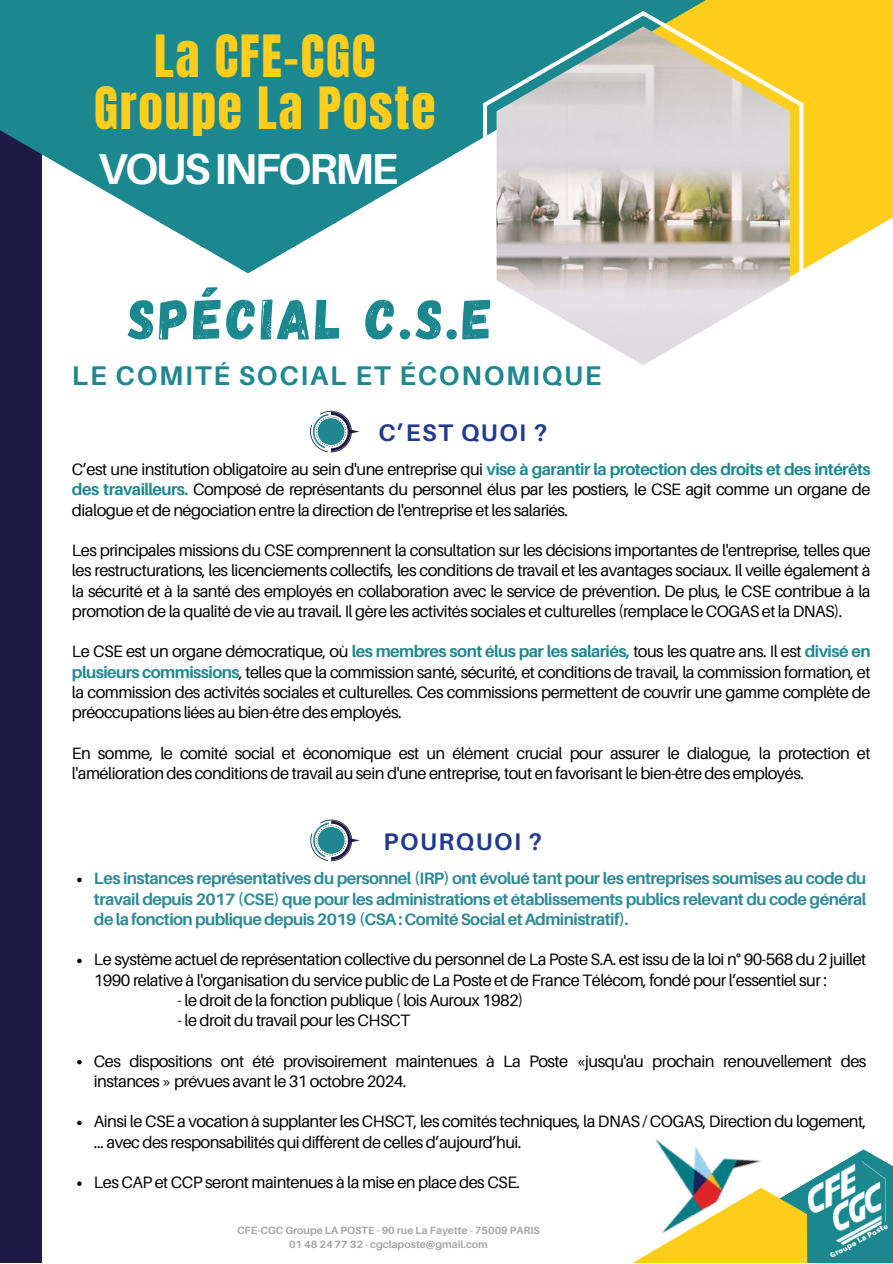
<style>
.page{position:relative;width:893px;height:1264px;background:#fff}
.page>*{position:absolute;margin:0;border:0;box-sizing:border-box;transform-origin:0 0}
.t1{font:57px "Gagalin";letter-spacing:.065em;color:#1b878f}
.t2{font:49.5px/51.9px "Anton";letter-spacing:.035em;color:#ffcd1c;text-align:center}
.t3{font:700 43.35px "Aileron";letter-spacing:-.055em;color:#fff}
.t4{font:700 27px "Aileron";letter-spacing:.065em;color:#1e878f}
.t5{font:700 24px "Aileron";letter-spacing:.065em;color:#213a8f}
.t6{font:16.5px/20.2px "Aileron";letter-spacing:-.035em;color:#000}
.t7{font:700 16.5px/20.2px "Aileron";letter-spacing:-.035em;color:#2c8a96;text-align:justify}
.t8{font:700 10.5px/14.4px "Aileron";color:#a6a6a6;text-align:center}
.t9{font:800 7.35px "Raleway";color:#fff}
.s1{font-weight:700;color:#1b878f}
.s2{font-weight:700;color:#1e878f}
</style>
<div class="page">
<div style="left:0;top:0;width:42px;height:1262px;background:#1f1a45"></div>
<svg style="left:0;top:0;width:469px;height:273px;fill:#1b878f"></svg>
<svg style="left:469px;top:0;width:423px;height:269px;background:#dfc949"></svg>
<svg style="left:483px;top:11px;width:320px;height:270px"></svg>
<img style="left:496px;top:27px;width:293px;height:338px">
<svg style="left:634px;top:1149px;width:258px;height:113px"></svg>
<img style="left:808px;top:1161px;width:77px;height:83px">
<img style="left:634px;top:1139px;width:155px;height:115px">
<svg style="left:310px;top:411px;width:49px;height:41px"></svg>
<svg style="left:310px;top:819px;width:50px;height:42px"></svg>
<svg style="left:77px;top:877px;width:5px;height:5px"></svg>
<svg style="left:77px;top:958px;width:5px;height:5px"></svg>
<svg style="left:77px;top:1059px;width:5px;height:5px"></svg>
<svg style="left:77px;top:1120px;width:5px;height:5px"></svg>
<svg style="left:77px;top:1181px;width:5px;height:4px"></svg>
<h2 class="t2" style="left:94px;top:31px;width:343px">La CFE-CGC<br>Groupe La Poste</h2>
<h3 class="t3" style="left:98px;top:142px;width:302px">VOUSINFORME</h3>
<h1 class="t1" style="left:128px;top:282px;width:365px">SPÉCIAL C.S.E</h1>
<h3 class="t4" style="left:72px;top:359px;width:531px">LE COMITÉ SOCIAL ET ÉCONOMIQUE</h3>
<h3 class="t5" style="left:378px;top:417px;width:170px">C’EST QUOI ?</h3>
<p class="t6" style="left:72px;top:459px;width:800px;text-align:justify">C’est une institution obligatoire au sein d'une entreprise qui <span class="s1">vise à garantir la protection des droits et des intérêts des travailleurs.</span> Composé de représentants du personnel élus par les postiers, le CSE agit comme un organe de dialogue et de négociation entre la direction de l'entreprise et les salariés.</p>
<p class="t6" style="left:72px;top:540px;width:800px;text-align:justify">Les principales missions du CSE comprennent la consultation sur les décisions importantes de l'entreprise, telles que les restructurations, les licenciements collectifs, les conditions de travail et les avantages sociaux. Il veille également à la sécurité et à la santé des employés en collaboration avec le service de prévention. De plus, le CSE contribue à la promotion de la qualité de vie au travail. Il gère les activités sociales et culturelles (remplace le COGAS et la DNAS).</p>
<p class="t6" style="left:72px;top:641px;width:800px;text-align:justify">Le CSE est un organe démocratique, où <span class="s2">les membres sont élus par les salariés,</span> tous les quatre ans. Il est <span class="s2">divisé en plusieurs commissions</span>, telles que la commission santé, sécurité, et conditions de travail, la commission formation, et la commission des activités sociales et culturelles. Ces commissions permettent de couvrir une gamme complète de préoccupations liées au bien-être des employés.</p>
<p class="t6" style="left:72px;top:742px;width:800px">En somme, le comité social et économique est un élément crucial pour assurer le dialogue, la protection et l'amélioration des conditions de travail au sein d'une entreprise, tout en favorisant le bien-être des employés.</p>
<h3 class="t5" style="left:383px;top:826px;width:160px">POURQUOI ?</h3>
<p class="t7" style="left:94px;top:868px;width:774px">Les instances représentatives du personnel (IRP) ont évolué tant pour les entreprises soumises au code du travail depuis 2017 (CSE) que pour les administrations et établissements publics relevant du code général de la fonction publique depuis 2019 (CSA : Comité Social et Administratif).</p>
<p class="t6" style="left:94px;top:949px;width:774px">Le système actuel de représentation collective du personnel de La Poste S.A. est issu de la loi n° 90-568 du 2 juillet<br>1990 relative à l'organisation du service public de La Poste et de France Télécom, fondé pour l’essentiel sur :</p>
<p class="t6" style="left:177px;top:989px;width:347px">- le droit de la fonction publique ( lois Auroux 1982)</p>
<p class="t6" style="left:177px;top:1009px;width:234px">- le droit du travail pour les CHSCT</p>
<p class="t6" style="left:94px;top:1050px;width:774px">Ces dispositions ont été provisoirement maintenues à La Poste «jusqu'au prochain renouvellement des instances » prévues avant le 31 octobre 2024.</p>
<p class="t6" style="left:94px;top:1111px;width:774px">Ainsi le CSE a vocation à supplanter les CHSCT, les comités techniques, la DNAS / COGAS, Direction du logement, … avec des responsabilités qui diffèrent de celles d’aujourd’hui.</p>
<p class="t6" style="left:94px;top:1171px;width:427px">Les CAP et CCP seront maintenues à la mise en place des CSE.</p>
<p class="t8" style="left:237px;top:1222px;width:304px">CFE-CGC Groupe LA POSTE - 90 rue La Fayette - 75009 PARIS<br>01 48 24 77 32 - cgclaposte@gmail.com</p>
<p class="t9" style="left:828px;top:1251px;width:66px;rotate:-28deg">Groupe La Poste</p>
</div>
